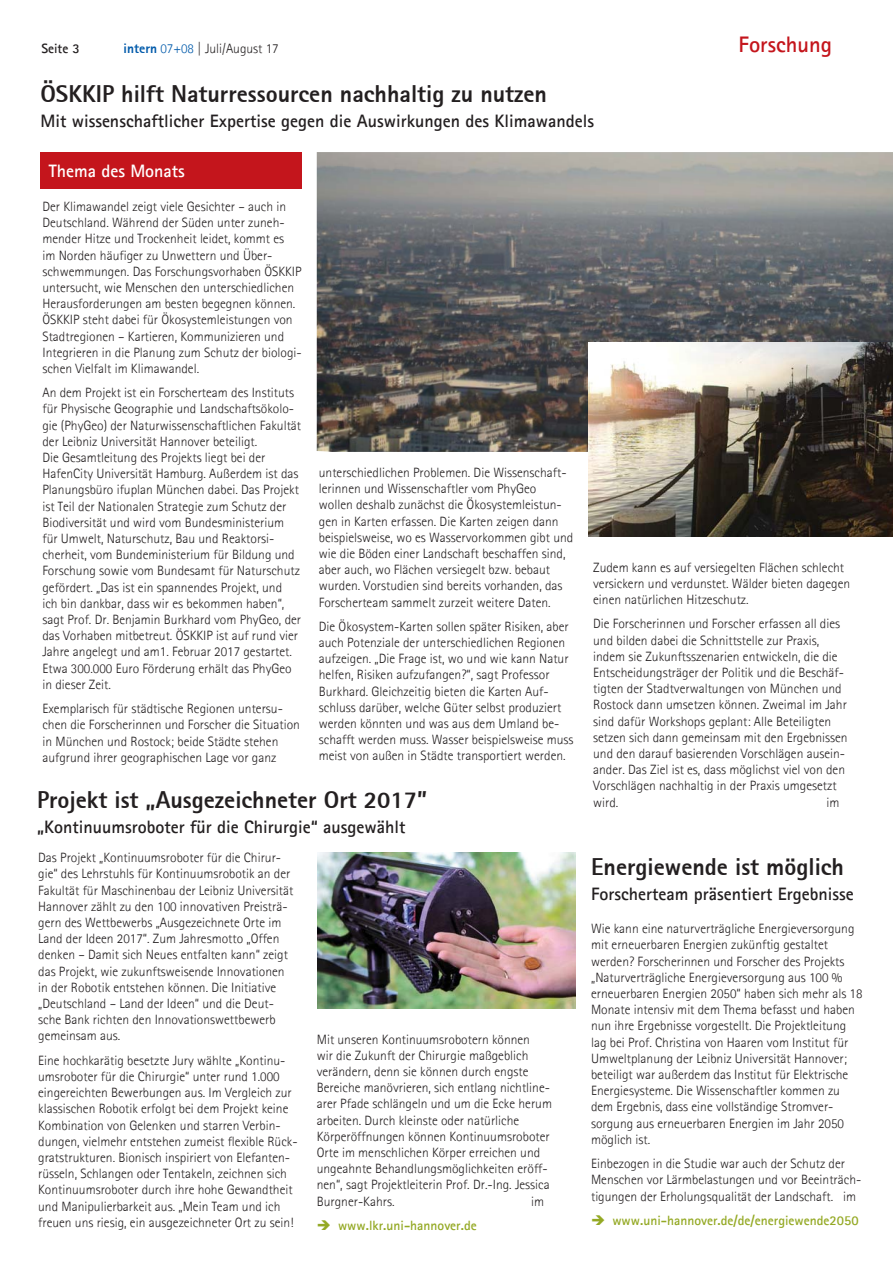
<style>
.page{position:relative;width:893px;height:1263px;background:#fff}
.page>*{position:absolute;margin:0;border:0;box-sizing:border-box;transform-origin:0 0}
.t1{font:800 24px "Agfa Rotis Sans Serif";color:#231f20}
.t2{font:700 22.5px "Agfa Rotis Sans Serif";color:#c4151c}
.t3{font:700 18px "Agfa Rotis Sans Serif";color:#231f20}
.t4{font:700 18px "Agfa Rotis Sans Serif";color:#fff}
.t5{font:300 13.5px/16.2px "Agfa Rotis Sans Serif";color:#231f20}
.t6{font:700 13.5px "Agfa Rotis Sans Serif";color:#94a924}
.t7{font:700 13.5px "Agfa Rotis Sans Serif";color:#231f20}
.s1{font-weight:800;color:#005aaa}
.s2{color:#005aaa}
</style>
<div class="page">
<img style="left:318px;top:853px;width:257px;height:155px">
<img style="left:317px;top:152px;width:576px;height:300px">
<img style="left:589px;top:343px;width:304px;height:193px">
<div style="left:40px;top:152px;width:262px;height:37px;background:#c4151c"></div>
<p class="t7" style="left:41px;top:40px;width:40px">Seite 3</p>
<p class="t5" style="left:124px;top:40px;width:157px"><span class="s1">intern</span> <span class="s2">07+08</span> | Juli/August 17</p>
<h2 class="t2" style="left:738px;top:30px;width:95px">Forschung</h2>
<h1 class="t1" style="left:40px;top:79px;width:508px">ÖSKKIP hilft Naturressourcen nachhaltig zu nutzen</h1>
<h3 class="t3" style="left:40px;top:110px;width:555px">Mit wissenschaftlicher Expertise gegen die Auswirkungen des Klimawandels</h3>
<h3 class="t4" style="left:49px;top:159px;width:138px">Thema des Monats</h3>
<p class="t5" style="left:42px;top:198px;width:261px">Der Klimawandel zeigt viele Gesichter – auch in Deutschland. Während der Süden unter zuneh&shy;mender Hitze und Trockenheit leidet, kommt es<br>im Norden häufiger zu Unwettern und Über&shy;schwemmungen. Das Forschungsvorhaben ÖSKKIP untersucht, wie Menschen den unterschiedlichen Herausforderungen am besten begegnen können.<br>ÖSKKIP steht dabei für Ökosystemleistungen von Stadtregionen – Kartieren, Kommunizieren und Integrieren in die Planung zum Schutz der biologi&shy;schen Vielfalt im Klimawandel.</p>
<p class="t5" style="left:42px;top:385px;width:260px">An dem Projekt ist ein Forscherteam des Instituts für Physische Geographie und Landschaftsökolo&shy;gie (PhyGeo) der Naturwissenschaftlichen Fakultät der Leibniz Universität Hannover beteiligt.<br>Die Gesamtleitung des Projekts liegt bei der HafenCity Universität Hamburg. Außerdem ist das Planungsbüro ifuplan München dabei. Das Projekt ist Teil der Nationalen Strategie zum Schutz der Biodiversität und wird vom Bundesministerium für Umwelt, Naturschutz, Bau und Reaktorsi&shy;cherheit, vom Bundeministerium für Bildung und Forschung sowie vom Bundesamt für Naturschutz gefördert. „Das ist ein spannendes Projekt, und<br>ich bin dankbar, dass wir es bekommen haben“, sagt Prof. Dr. Benjamin Burkhard vom PhyGeo, der das Vorhaben mitbetreut. ÖSKKIP ist auf rund vier Jahre angelegt und am1. Februar 2017 gestartet.<br>Etwa 300.000 Euro Förderung erhält das PhyGeo in dieser Zeit.</p>
<p class="t5" style="left:42px;top:700px;width:259px">Exemplarisch für städtische Regionen untersu&shy;chen die Forscherinnen und Forscher die Situation in München und Rostock; beide Städte stehen aufgrund ihrer geographischen Lage vor ganz</p>
<p class="t5" style="left:319px;top:464px;width:256px">unterschiedlichen Problemen. Die Wissenschaft&shy;lerinnen und Wissenschaftler vom PhyGeo wollen deshalb zunächst die Ökosystemleistun&shy;gen in Karten erfassen. Die Karten zeigen dann beispielsweise, wo es Wasservorkommen gibt und wie die Böden einer Landschaft beschaffen sind, aber auch, wo Flächen versiegelt bzw. bebaut wurden. Vorstudien sind bereits vorhanden, das Forscherteam sammelt zurzeit weitere Daten.</p>
<p class="t5" style="left:319px;top:618px;width:256px">Die Ökosystem-Karten sollen später Risiken, aber auch Potenziale der unterschiedlichen Regionen aufzeigen. „Die Frage ist, wo und wie kann Natur helfen, Risiken aufzufangen?“, sagt Professor Burkhard. Gleichzeitig bieten die Karten Auf&shy;schluss darüber, welche Güter selbst produziert werden könnten und was aus dem Umland be&shy;schafft werden muss. Wasser beispielsweise muss meist von außen in Städte transportiert werden.</p>
<p class="t5" style="left:593px;top:559px;width:258px">Zudem kann es auf versiegelten Flächen schlecht versickern und verdunstet. Wälder bieten dagegen einen natürlichen Hitzeschutz.</p>
<p class="t5" style="left:593px;top:616px;width:256px">Die Forscherinnen und Forscher erfassen all dies und bilden dabei die Schnittstelle zur Praxis, indem sie Zukunftsszenarien entwickeln, die die Entscheidungsträger der Politik und die Beschäf&shy;tigten der Stadtverwaltungen von München und Rostock dann umsetzen können. Zweimal im Jahr sind dafür Workshops geplant: Alle Beteiligten setzen sich dann gemeinsam mit den Ergebnissen und den darauf basierenden Vorschlägen ausein&shy;ander. Das Ziel ist es, dass möglichst viel von den Vorschlägen nachhaltig in der Praxis umgesetzt</p>
<h1 class="t1" style="left:37px;top:785px;width:392px">Projekt ist „Ausgezeichneter Ort 2017”</h1>
<p class="t5" style="left:593px;top:794px;width:27px">wird.</p>
<p class="t5" style="left:826px;top:794px;width:14px">im</p>
<h3 class="t3" style="left:37px;top:816px;width:370px">„Kontinuumsroboter für die Chirurgie“ ausgewählt</h3>
<p class="t5" style="left:38px;top:850px;width:257px">Das Projekt „Kontinuumsroboter für die Chirur&shy;gie“ des Lehrstuhls für Kontinuumsrobotik an der Fakultät für Maschinenbau der Leibniz Universität Hannover zählt zu den 100 innovativen Preisträ&shy;gern des Wettbewerbs „Ausgezeichnete Orte im Land der Ideen 2017“. Zum Jahresmotto „Offen denken – Damit sich Neues entfalten kann“ zeigt das Projekt, wie zukunftsweisende Innovationen in der Robotik entstehen können. Die Initiative „Deutschland – Land der Ideen“ und die Deut&shy;sche Bank richten den Innovationswettbewerb gemeinsam aus.</p>
<p class="t5" style="left:38px;top:1052px;width:261px">Eine hochkarätig besetzte Jury wählte „Kontinu&shy;umsroboter für die Chirurgie“ unter rund 1.000 eingereichten Bewerbungen aus. Im Vergleich zur klassischen Robotik erfolgt bei dem Projekt keine Kombination von Gelenken und starren Verbin&shy;dungen, vielmehr entstehen zumeist flexible Rück&shy;gratstrukturen. Bionisch inspiriert von Elefanten&shy;rüsseln, Schlangen oder Tentakeln, zeichnen sich Kontinuumsroboter durch ihre hohe Gewandtheit und Manipulierbarkeit aus. „Mein Team und ich freuen uns riesig, ein ausgezeichneter Ort zu sein!</p>
<h1 class="t1" style="left:591px;top:851px;width:254px">Energiewende ist möglich</h1>
<h3 class="t3" style="left:591px;top:883px;width:264px">Forscherteam präsentiert Ergebnisse</h3>
<p class="t5" style="left:591px;top:920px;width:273px">Wie kann eine naturverträgliche Energieversorgung mit erneuerbaren Energien zukünftig gestaltet werden? Forscherinnen und Forscher des Projekts „Naturverträgliche Energieversorgung aus 100 % erneuerbaren Energien 2050“ haben sich mehr als 18<br>Monate intensiv mit dem Thema befasst und haben nun ihre Ergebnisse vorgestellt. Die Projektleitung lag bei Prof. Christina von Haaren vom Institut für Umweltplanung der Leibniz Universität Hannover; beteiligt war außerdem das Institut für Elektrische Energiesysteme. Die Wissenschaftler kommen zu dem Ergebnis, dass eine vollständige Stromver&shy;sorgung aus erneuerbaren Energien im Jahr 2050 möglich ist.</p>
<p class="t5" style="left:591px;top:1155px;width:272px">Einbezogen in die Studie war auch der Schutz der<br>Menschen vor Lärmbelastungen und vor Beeinträch&shy;tigungen der Erholungsqualität der Landschaft. im</p>
<p class="t6" style="left:612px;top:1212px;width:248px">www.uni-hannover.de/de/energiewende2050</p>
<p class="t5" style="left:317px;top:1031px;width:237px">Mit unseren Kontinuumsrobotern können<br>wir die Zukunft der Chirurgie maßgeblich verändern, denn sie können durch engste Bereiche manövrieren, sich entlang nichtline&shy;arer Pfade schlängeln und um die Ecke herum arbeiten. Durch kleinste oder natürliche Körperöffnungen können Kontinuumsroboter Orte im menschlichen Körper erreichen und ungeahnte Behandlungsmöglichkeiten eröff&shy;nen“, sagt Projektleiterin Prof. Dr.-Ing. Jessica Burgner-Kahrs.</p>
<p class="t5" style="left:531px;top:1193px;width:14px">im</p>
<p class="t6" style="left:338px;top:1217px;width:140px">www.lkr.uni-hannover.de</p>
</div>
